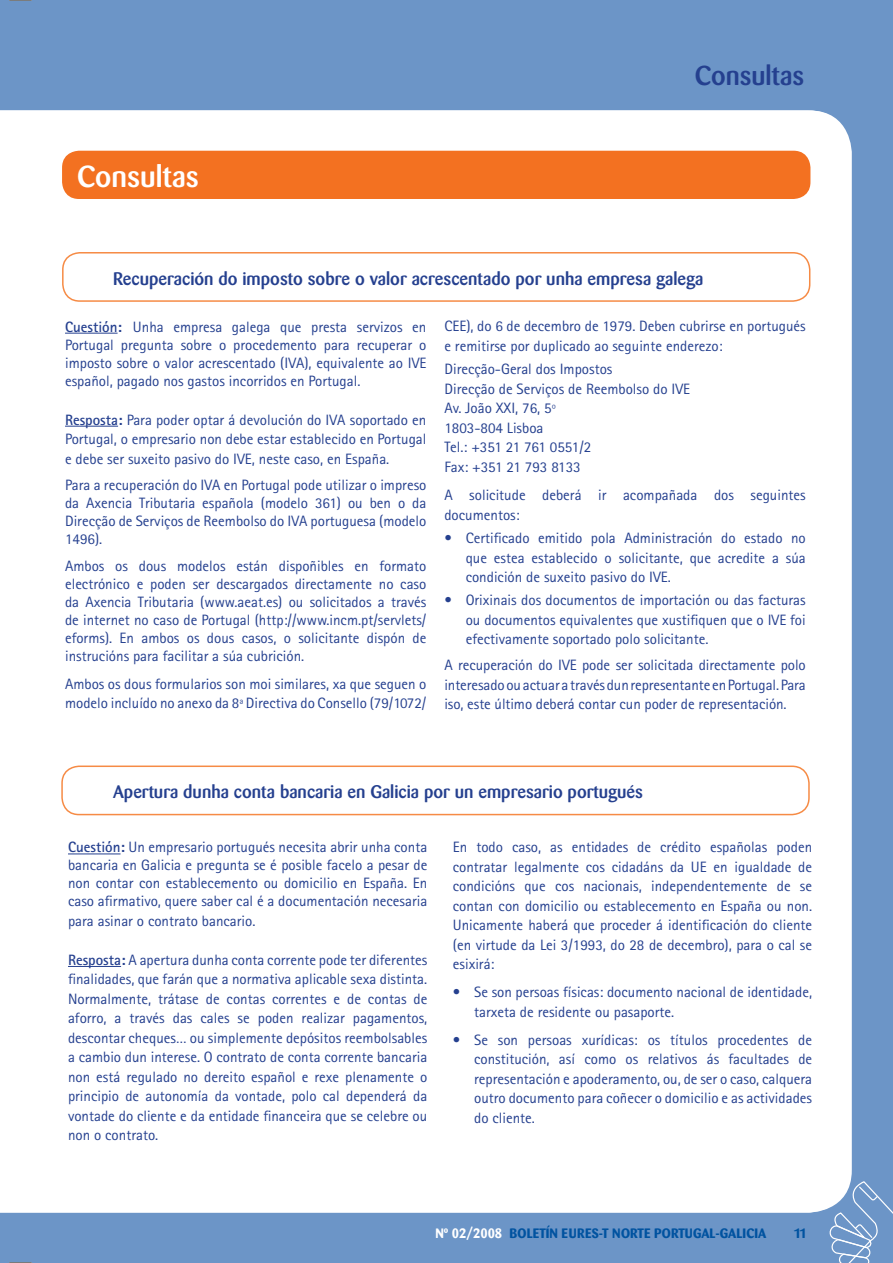
<style>
.page{position:relative;width:893px;height:1263px;background:#fff}
.page>*{position:absolute;margin:0;border:0;box-sizing:border-box;transform-origin:0 0}
.t1{font:500 30px "Barmeno";color:#fff}
.t2{font:500 27px "Barmeno";color:#25408f}
.t3{font:500 18px "Barmeno";color:#25408f}
.t4{font:15px/19.5px "Rotis Sans Serif";color:#25408f;text-align:justify}
.t5{font:700 13.5px "Barmeno";color:#0153a0}
.s1{font-weight:700}
.s2{color:#fff}
</style>
<div class="page">
<div style="left:1px;top:0;width:892px;height:1263px;background:#6c95c7"></div>
<svg style="left:829px;top:1180px;width:64px;height:83px"></svg>
<div style="left:0;top:0;width:21px;height:1263px;background:#6c95c7"></div>
<svg style="left:9px;top:0;width:23px;height:1px"></svg>
<svg style="left:9px;top:1262px;width:23px;height:1px"></svg>
<div style="left:0;top:110px;width:850px;height:1102px;background:#fff"></div>
<div style="left:62px;top:151px;width:748px;height:48px;background:#f37121"></div>
<div style="left:61px;top:251px;width:750px;height:50px;background:#fff"></div>
<svg style="left:61px;top:765px;width:749px;height:49px;background:#fefaf7"></svg>
<hr style="left:65px;top:333px;width:53px;height:1px;background:#25408f">
<hr style="left:65px;top:426px;width:53px;height:1px;background:#25408f">
<hr style="left:68px;top:853px;width:53px;height:1px;background:#25408f">
<hr style="left:68px;top:966px;width:53px;height:1px;background:#25408f">
<h1 class="t1" style="left:77px;top:159px;width:123px">Consultas</h1>
<h2 class="t2" style="left:695px;top:60px;width:111px">Consultas</h2>
<p class="t3" style="left:113px;top:268px;width:592px">Recuperación do imposto sobre o valor acrescentado por unha empresa galega</p>
<p class="t4" style="left:65px;top:317px;width:363px;line-height:18px"><span class="s1">Cuestión:</span> Unha empresa galega que presta servizos en Portugal pregunta sobre o procedemento para recuperar o imposto sobre o valor acrescentado (IVA), equivalente ao IVE español, pagado nos gastos incorridos en Portugal.</p>
<p class="t4" style="left:65px;top:410px;width:363px"><span class="s1">Resposta:</span> Para poder optar á devolución do IVA soportado en Portugal, o empresario non debe estar establecido en Portugal e debe ser suxeito pasivo do IVE, neste caso, en España.</p>
<p class="t4" style="left:65px;top:476px;width:363px;line-height:18px">Para a recuperación do IVA en Portugal pode utilizar o impreso da Axencia Tributaria española (modelo 361) ou ben o da Direcção de Serviços de Reembolso do IVA portuguesa (modelo 1496).</p>
<p class="t4" style="left:65px;top:556px;width:363px;line-height:18px">Ambos os dous modelos están dispoñibles en formato electrónico e poden ser descargados directamente no caso da Axencia Tributaria (www.aeat.es) ou solicitados a través de internet no caso de Portugal (http://www.incm.pt/servlets/ eforms). En ambos os dous casos, o solicitante dispón de instrucións para facilitar a súa cubrición.</p>
<p class="t4" style="left:65px;top:674px;width:363px">Ambos os dous formularios son moi similares, xa que seguen o modelo incluído no anexo da 8ª Directiva do Consello (79/1072/</p>
<p class="t4" style="left:444px;top:316px;width:363px">CEE), do 6 de decembro de 1979. Deben cubrirse en portugués e remitirse por duplicado ao seguinte enderezo:</p>
<p class="t4" style="left:444px;top:360px;width:247px;text-align:left">Direcção-Geral dos Impostos<br>Direcção de Serviços de Reembolso do IVE<br>Av. João XXI, 76, 5º<br>1803-804 Lisboa<br>Tel.: +351 21 761 0551/2<br>Fax: +351 21 793 8133</p>
<p class="t4" style="left:444px;top:485px;width:363px">A solicitude deberá ir acompañada dos seguintes documentos:</p>
<p class="t4" style="left:466px;top:528px;width:342px;text-indent:-21px">• Certificado emitido pola Administración do estado no que estea establecido o solicitante, que acredite a súa condición de suxeito pasivo do IVE.</p>
<p class="t4" style="left:466px;top:590px;width:342px;text-indent:-21px">• Orixinais dos documentos de importación ou das facturas ou documentos equivalentes que xustifiquen que o IVE foi efectivamente soportado polo solicitante.</p>
<p class="t4" style="left:444px;top:655px;width:363px">A recuperación do IVE pode ser solicitada directamente polo interesado ou actuar a través dun representante en Portugal. Para iso, este último deberá contar cun poder de representación.</p>
<p class="t3" style="left:113px;top:781px;width:531px">Apertura dunha conta bancaria en Galicia por un empresario portugués</p>
<p class="t4" style="left:68px;top:838px;width:361px;line-height:18px"><span class="s1">Cuestión:</span> Un empresario portugués necesita abrir unha conta bancaria en Galicia e pregunta se é posible facelo a pesar de non contar con establecemento ou domicilio en España. En caso afirmativo, quere saber cal é a documentación necesaria</p>
<p class="t4" style="left:68px;top:911px;width:189px">para asinar o contrato bancario.</p>
<p class="t4" style="left:68px;top:950px;width:361px"><span class="s1">Resposta:</span> A apertura dunha conta corrente pode ter diferentes finalidades, que farán que a normativa aplicable sexa distinta.<br>Normalmente, trátase de contas correntes e de contas de aforro, a través das cales se poden realizar pagamentos, descontar cheques… ou simplemente depósitos reembolsables a cambio dun interese. O contrato de conta corrente bancaria non está regulado no dereito español e rexe plenamente o principio de autonomía da vontade, polo cal dependerá da vontade do cliente e da entidade financeira que se celebre ou non o contrato.</p>
<p class="t4" style="left:453px;top:837px;width:361px">En todo caso, as entidades de crédito españolas poden contratar legalmente cos cidadáns da UE en igualdade de condicións que cos nacionais, independentemente de se contan con domicilio ou establecemento en España ou non.<br>Unicamente haberá que proceder á identificación do cliente (en virtude da Lei 3/1993, do 28 de decembro), para o cal se esixirá:</p>
<p class="t4" style="left:474px;top:982px;width:339px;text-indent:-21px">• Se son persoas físicas: documento nacional de identidade, tarxeta de residente ou pasaporte.</p>
<p class="t4" style="left:474px;top:1029px;width:340px;text-indent:-21px">• Se son persoas xurídicas: os títulos procedentes de constitución, así como os relativos ás facultades de representación e apoderamento, ou, de ser o caso, calquera outro documento para coñecer o domicilio e as actividades do cliente.</p>
<p class="t5" style="left:435px;top:1225px;width:333px"><span class="s2">Nº 02/2008</span> BOLETÍN EURES-T NORTE PORTUGAL-GALICIA</p>
<p class="t5" style="left:794px;top:1225px;width:15px">11</p>
</div>
